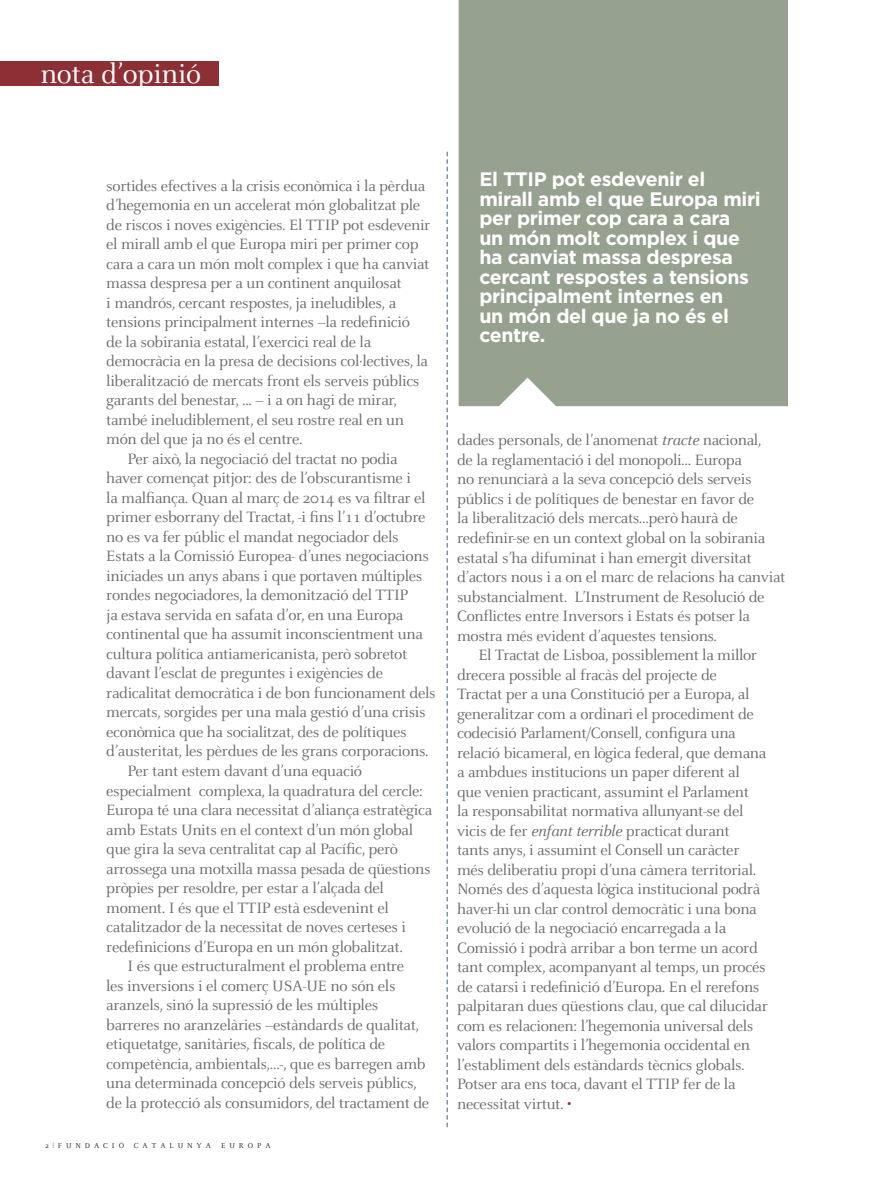
<style>
.page{position:relative;width:893px;height:1191px;background:#fff}
.page>*{position:absolute;margin:0;border:0;box-sizing:border-box;transform-origin:0 0}
.t1{font:30px "Celeste";letter-spacing:-.01em;color:#fff}
.t2{font:700 19.5px/19.5px "Gotham";letter-spacing:-.02em;color:#fff}
.t3{font:16.5px/19.5px "Celeste";letter-spacing:-.02em;color:#6c6d70}
.t4{font:7.8px "Celeste";letter-spacing:.5em;color:#231f20}
.s1{font-style:italic}
.s2{color:#8d2f34}
</style>
<div class="page">
<svg style="left:446px;top:152px;width:2px;height:975px"></svg>
<div style="left:459px;top:0;width:329px;height:406px;background:#96a28f"></div>
<svg style="left:497px;top:377px;width:61px;height:30px"></svg>
<div style="left:0;top:61px;width:218px;height:24px;background:#8d2f34"></div>
<h1 class="t1" style="left:40px;top:59px;width:162px">nota d’opinió</h1>
<h1 class="t1" style="left:40px;top:59px;width:76px">article</h1>
<p class="t3" style="left:106px;top:176px;width:320px">sortides efectives a la crisis econòmica i la pèrdua d’hegemonia en un accelerat món globalitzat ple de riscos i noves exigències. El TTIP</p>
<p class="t3" style="left:343px;top:215px;width:89px">pot esdevenir</p>
<p class="t3" style="left:106px;top:235px;width:314px">el mirall amb el que Europa miri per primer cop</p>
<p class="t3" style="left:106px;top:254px;width:325px">cara a cara un món molt complex i que ha canviat</p>
<p class="t3" style="left:106px;top:274px;width:297px">massa despresa per a un continent anquilosat</p>
<p class="t3" style="left:106px;top:293px;width:291px">i mandrós, cercant respostes, ja ineludibles, a</p>
<p class="t3" style="left:106px;top:313px;width:305px">tensions principalment internes –la redefinició</p>
<p class="t3" style="left:106px;top:332px;width:266px">de la sobirania estatal, l’exercici real de la</p>
<p class="t3" style="left:106px;top:352px;width:323px">democràcia en la presa de decisions col·lectives, la</p>
<p class="t3" style="left:106px;top:371px;width:315px">liberalització de mercats front els serveis públics</p>
<p class="t3" style="left:106px;top:391px;width:292px">garants del benestar, ... – i a on hagi de mirar,</p>
<p class="t3" style="left:106px;top:410px;width:299px">també ineludiblement, el seu rostre real en un</p>
<p class="t3" style="left:106px;top:430px;width:198px">món del que ja no és el centre.</p>
<p class="t3" style="left:128px;top:449px;width:272px">Per això, la negociació del tractat no podia</p>
<p class="t3" style="left:106px;top:469px;width:306px">haver començat pitjor: des de l’obscurantisme i</p>
<p class="t3" style="left:106px;top:488px;width:321px">la malfiança. Quan al març de 2014 es va filtrar el</p>
<p class="t3" style="left:106px;top:508px;width:321px">primer esborrany del Tractat, -i fins l’11 d’octubre</p>
<p class="t3" style="left:106px;top:527px;width:294px">no es va fer públic el mandat negociador dels</p>
<p class="t3" style="left:106px;top:547px;width:324px">Estats a la Comissió Europea- d’unes negociacions</p>
<p class="t3" style="left:106px;top:566px;width:318px">iniciades un anys abans i que portaven múltiples</p>
<p class="t3" style="left:106px;top:586px;width:279px">rondes negociadores, la demonització del TTIP</p>
<p class="t3" style="left:106px;top:605px;width:298px">ja estava servida en safata d’or, en una Europa</p>
<p class="t3" style="left:106px;top:625px;width:318px">continental que ha assumit inconscientment una</p>
<p class="t3" style="left:106px;top:644px;width:303px">cultura política antiamericanista, però sobretot</p>
<p class="t3" style="left:106px;top:664px;width:278px">davant l’esclat de preguntes i exigències de</p>
<p class="t3" style="left:106px;top:683px;width:331px">radicalitat democràtica i de bon funcionament dels</p>
<p class="t3" style="left:106px;top:703px;width:321px">mercats, sorgides per una mala gestió d’una crisis</p>
<p class="t3" style="left:106px;top:722px;width:302px">econòmica que ha socialitzat, des de polítiques</p>
<p class="t3" style="left:106px;top:742px;width:324px">d’austeritat, les pèrdues de les grans corporacions.</p>
<p class="t3" style="left:128px;top:761px;width:236px">Per tant estem davant d’una equació</p>
<p class="t3" style="left:106px;top:781px;width:318px">especialment complexa, la quadratura del cercle:</p>
<p class="t3" style="left:106px;top:800px;width:327px">Europa té una clara necessitat d’aliança estratègica</p>
<p class="t3" style="left:106px;top:820px;width:308px">amb Estats Units en el context d’un món global</p>
<p class="t3" style="left:106px;top:839px;width:292px">que gira la seva centralitat cap al Pacífic, però</p>
<p class="t3" style="left:106px;top:859px;width:326px">arrossega una motxilla massa pesada de qüestions</p>
<p class="t3" style="left:106px;top:878px;width:279px">pròpies per resoldre, per estar a l’alçada del</p>
<p class="t3" style="left:106px;top:898px;width:141px">moment. I és que el TTIP</p>
<p class="t3" style="left:274px;top:898px;width:116px">està esdevenint el</p>
<p class="t3" style="left:106px;top:917px;width:301px">catalitzador de la necessitat de noves certeses i</p>
<p class="t3" style="left:106px;top:937px;width:298px">redefinicions d’Europa en un món globalitzat.</p>
<p class="t3" style="left:128px;top:956px;width:278px">I és que estructuralment el problema entre</p>
<p class="t3" style="left:106px;top:976px;width:291px">les inversions i el comerç USA-UE no són els</p>
<p class="t3" style="left:106px;top:995px;width:273px">aranzels, sinó la supressió de les múltiples</p>
<p class="t3" style="left:106px;top:1015px;width:314px">barreres no aranzelàries –estàndards de qualitat,</p>
<p class="t3" style="left:106px;top:1034px;width:280px">etiquetatge, sanitàries, fiscals, de política de</p>
<p class="t3" style="left:106px;top:1054px;width:321px">competència, ambientals,...-, que es barregen amb</p>
<p class="t3" style="left:106px;top:1073px;width:312px">una determinada concepció dels serveis públics,</p>
<p class="t3" style="left:106px;top:1093px;width:324px">de la protecció als consumidors, del tractament de</p>
<p class="t4" style="left:45px;top:1141px;width:81px">2|fundació</p>
<p class="t4" style="left:134px;top:1141px;width:79px">Catalunya</p>
<p class="t4" style="left:221px;top:1141px;width:51px">europa</p>
<p class="t2" style="left:479px;top:169px;width:283px">El TTIP pot esdevenir el mirall amb el que Europa miri per primer cop cara a cara<br>un món molt complex i que ha canviat massa despresa cercant respostes a tensions principalment internes en<br>un món del que ja no és el centre.</p>
<p class="t3" style="left:457px;top:431px;width:306px">dades personals, de l’anomenat <span class="s1">tracte</span> nacional,</p>
<p class="t3" style="left:457px;top:451px;width:286px">de la reglamentació i del monopoli... Europa</p>
<p class="t3" style="left:457px;top:470px;width:296px">no renunciarà a la seva concepció dels serveis</p>
<p class="t3" style="left:457px;top:490px;width:299px">públics i de polítiques de benestar en favor de</p>
<p class="t3" style="left:457px;top:509px;width:282px">la liberalització dels mercats...però haurà de</p>
<p class="t3" style="left:457px;top:529px;width:310px">redefinir-se en un context global on la sobirania</p>
<p class="t3" style="left:457px;top:548px;width:296px">estatal s’ha difuminat i han emergit diversitat</p>
<p class="t3" style="left:457px;top:568px;width:330px">d’actors nous i a on el marc de relacions ha canviat</p>
<p class="t3" style="left:457px;top:587px;width:309px">substancialment. L’Instrument de Resolució de</p>
<p class="t3" style="left:457px;top:607px;width:294px">Conflictes entre Inversors i Estats és potser la</p>
<p class="t3" style="left:457px;top:626px;width:262px">mostra més evident d’aquestes tensions.</p>
<p class="t3" style="left:478px;top:646px;width:280px">El Tractat de Lisboa, possiblement la millor</p>
<p class="t3" style="left:457px;top:665px;width:261px">drecera possible al fracàs del projecte de</p>
<p class="t3" style="left:457px;top:685px;width:294px">Tractat per a una Constitució per a Europa, al</p>
<p class="t3" style="left:457px;top:704px;width:298px">generalitzar com a ordinari el procediment de</p>
<p class="t3" style="left:457px;top:724px;width:280px">codecisió Parlament/Consell, configura una</p>
<p class="t3" style="left:457px;top:743px;width:311px">relació bicameral, en lògica federal, que demana</p>
<p class="t3" style="left:457px;top:763px;width:284px">a ambdues institucions un paper diferent al</p>
<p class="t3" style="left:457px;top:782px;width:293px">que venien practicant, assumint el Parlament</p>
<p class="t3" style="left:457px;top:802px;width:288px">la responsabilitat normativa allunyant-se del</p>
<p class="t3" style="left:457px;top:821px;width:274px">vicis de fer <span class="s1">enfant terrible</span> practicat durant</p>
<p class="t3" style="left:457px;top:841px;width:284px">tants anys, i assumint el Consell un caràcter</p>
<p class="t3" style="left:457px;top:860px;width:301px">més deliberatiu propi d’una càmera territorial.</p>
<p class="t3" style="left:457px;top:880px;width:305px">Només des d’aquesta lògica institucional podrà</p>
<p class="t3" style="left:457px;top:899px;width:301px">haver-hi un clar control democràtic i una bona</p>
<p class="t3" style="left:457px;top:919px;width:271px">evolució de la negociació encarregada a la</p>
<p class="t3" style="left:457px;top:938px;width:302px">Comissió i podrà arribar a bon terme un acord</p>
<p class="t3" style="left:457px;top:958px;width:310px">tant complex, acompanyant al temps, un procés</p>
<p class="t3" style="left:457px;top:977px;width:304px">de catarsi i redefinició d’Europa. En el rerefons</p>
<p class="t3" style="left:457px;top:997px;width:312px">palpitaran dues qüestions clau, que cal dilucidar</p>
<p class="t3" style="left:457px;top:1016px;width:298px">com es relacionen: l’hegemonia universal dels</p>
<p class="t3" style="left:457px;top:1036px;width:294px">valors compartits i l’hegemonia occidental en</p>
<p class="t3" style="left:457px;top:1055px;width:289px">l’establiment dels estàndards tècnics globals.</p>
<p class="t3" style="left:457px;top:1075px;width:199px">Potser ara ens toca, davant el TTIP</p>
<p class="t3" style="left:683px;top:1075px;width:54px">fer de la</p>
<p class="t3" style="left:457px;top:1094px;width:116px">necessitat virtut. <span class="s2">•</span></p>
</div>
